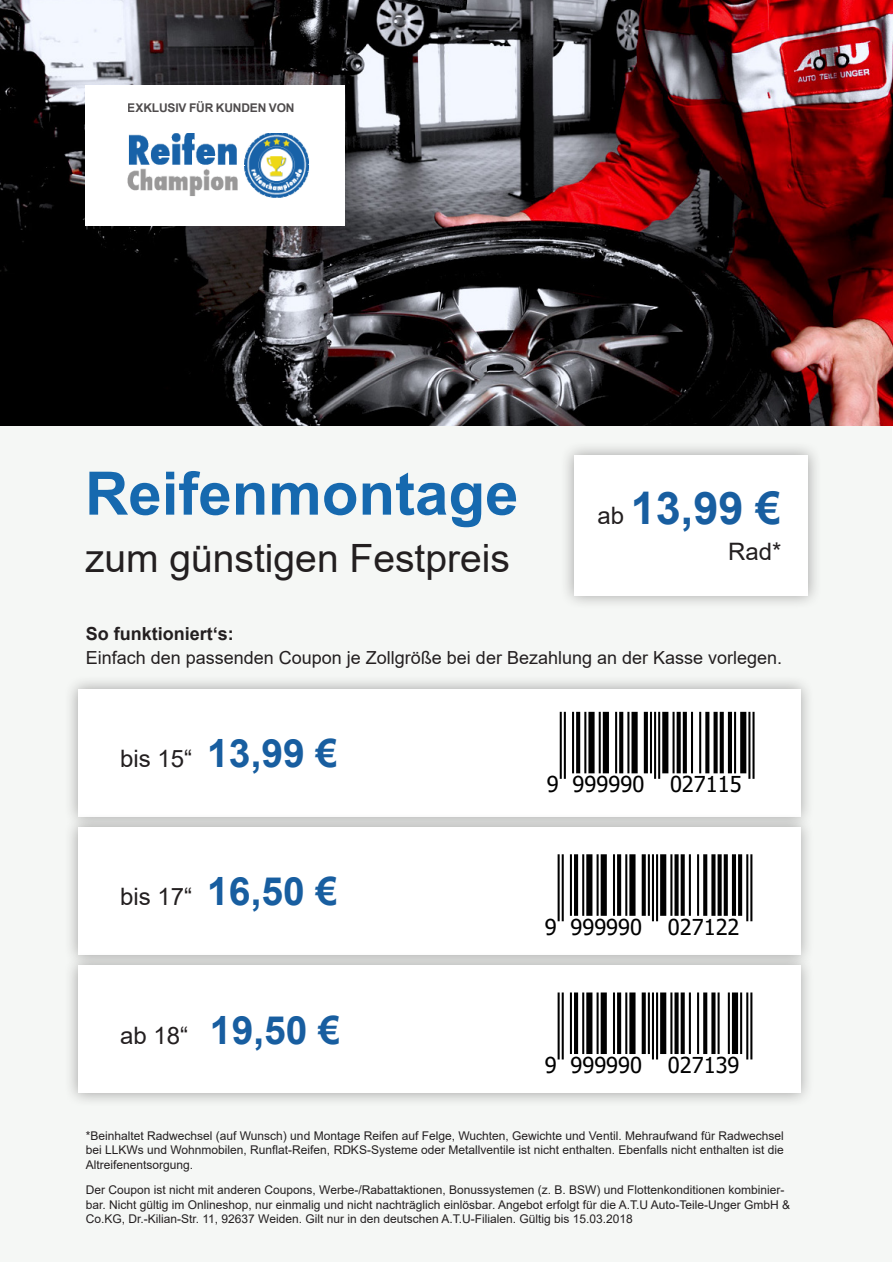
<style>
.page{position:relative;width:893px;height:1263px;background:#fff}
.page>*{position:absolute;margin:0;border:0;box-sizing:border-box;transform-origin:0 0}
.t1{font:700 60px "Arial";color:#1669af}
.t2{font:700 45px "Arial";color:#185ea0}
.t3{font:39px "Arial";color:#231f20}
.t4{font:700 39px "Arial";color:#185ea0}
.t5{font:24px "Arial";color:#231f20}
.t6{font:21.9px "Tahoma";color:#000}
.t7{font:18px "Arial";color:#231f20}
.t8{font:700 18px "Arial";color:#231f20}
.t9{font:12px/14.4px "Arial";color:#231f20;text-align:justify}
.t10{font:700 12px "Arial";letter-spacing:-.015em;color:#231f20}
.s1{font-weight:400;font-size:24px;color:#231f20}
.s2{font-weight:700;font-size:39px;color:#185ea0}
</style>
<div class="page">
<div style="left:1px;top:0;width:891px;height:1261px;background:#f5f7f5"></div>
<img style="left:0;top:0;width:893px;height:425px">
<div style="left:85px;top:85px;width:259px;height:140px;background:#fff"></div>
<img style="left:128px;top:134px;width:181px;height:63px">
<div style="left:560px;top:441px;width:262px;height:169px;background:#231f20;opacity:.4"></div>
<div style="left:574px;top:455px;width:234px;height:140px;background:#fff"></div>
<div style="left:63px;top:675px;width:752px;height:155px;background:#231f20;opacity:.4"></div>
<div style="left:78px;top:689px;width:723px;height:127px;background:#fff"></div>
<hr style="left:572px;top:712px;width:2px;height:61px;background:#000">
<hr style="left:564px;top:712px;width:2px;height:67px;background:#000">
<hr style="left:560px;top:712px;width:2px;height:67px;background:#000">
<svg style="left:576px;top:712px;width:4px;height:61px"></svg>
<hr style="left:584px;top:712px;width:2px;height:61px;background:#000">
<div style="left:588px;top:712px;width:7px;height:61px;background:#000"></div>
<hr style="left:599px;top:712px;width:2px;height:61px;background:#000">
<div style="left:603px;top:712px;width:6px;height:61px;background:#000"></div>
<hr style="left:615px;top:712px;width:2px;height:61px;background:#000">
<svg style="left:619px;top:712px;width:4px;height:61px"></svg>
<hr style="left:627px;top:712px;width:2px;height:61px;background:#000">
<div style="left:631px;top:712px;width:7px;height:61px;background:#000"></div>
<svg style="left:644px;top:712px;width:4px;height:61px"></svg>
<hr style="left:658px;top:712px;width:2px;height:67px;background:#000">
<hr style="left:654px;top:712px;width:2px;height:67px;background:#000">
<hr style="left:650px;top:712px;width:2px;height:61px;background:#000">
<div style="left:662px;top:712px;width:6px;height:61px;background:#000"></div>
<hr style="left:672px;top:712px;width:3px;height:61px;background:#000">
<svg style="left:683px;top:712px;width:4px;height:61px"></svg>
<svg style="left:677px;top:712px;width:4px;height:61px"></svg>
<hr style="left:699px;top:712px;width:2px;height:61px;background:#000">
<hr style="left:691px;top:712px;width:2px;height:61px;background:#000">
<hr style="left:728px;top:712px;width:4px;height:61px;background:#000">
<svg style="left:720px;top:712px;width:4px;height:61px"></svg>
<div style="left:713px;top:712px;width:5px;height:61px;background:#000"></div>
<svg style="left:705px;top:712px;width:4px;height:61px"></svg>
<hr style="left:734px;top:712px;width:2px;height:61px;background:#000">
<div style="left:740px;top:712px;width:6px;height:61px;background:#000"></div>
<hr style="left:752px;top:712px;width:2px;height:67px;background:#000">
<hr style="left:748px;top:712px;width:2px;height:67px;background:#000">
<div style="left:63px;top:813px;width:752px;height:156px;background:#231f20;opacity:.4"></div>
<div style="left:78px;top:827px;width:723px;height:128px;background:#fff"></div>
<hr style="left:570px;top:854px;width:2px;height:62px;background:#000">
<hr style="left:562px;top:854px;width:2px;height:67px;background:#000">
<hr style="left:558px;top:854px;width:2px;height:67px;background:#000">
<hr style="left:574px;top:854px;width:4px;height:62px;background:#000">
<hr style="left:582px;top:854px;width:2px;height:62px;background:#000">
<div style="left:586px;top:854px;width:6px;height:62px;background:#000"></div>
<hr style="left:597px;top:854px;width:2px;height:62px;background:#000">
<div style="left:601px;top:854px;width:6px;height:62px;background:#000"></div>
<hr style="left:613px;top:854px;width:2px;height:62px;background:#000">
<svg style="left:617px;top:854px;width:4px;height:62px"></svg>
<hr style="left:625px;top:854px;width:2px;height:62px;background:#000">
<div style="left:629px;top:854px;width:6px;height:62px;background:#000"></div>
<svg style="left:642px;top:854px;width:4px;height:62px"></svg>
<hr style="left:656px;top:854px;width:2px;height:67px;background:#000">
<hr style="left:652px;top:854px;width:2px;height:67px;background:#000">
<hr style="left:648px;top:854px;width:2px;height:62px;background:#000">
<div style="left:660px;top:854px;width:6px;height:62px;background:#000"></div>
<hr style="left:670px;top:854px;width:2px;height:62px;background:#000">
<svg style="left:681px;top:854px;width:4px;height:62px"></svg>
<div style="left:674px;top:854px;width:5px;height:62px;background:#000"></div>
<hr style="left:697px;top:854px;width:2px;height:62px;background:#000">
<hr style="left:689px;top:854px;width:2px;height:62px;background:#000">
<svg style="left:738px;top:854px;width:4px;height:62px"></svg>
<hr style="left:732px;top:854px;width:4px;height:62px;background:#000">
<svg style="left:724px;top:854px;width:4px;height:62px"></svg>
<svg style="left:718px;top:854px;width:4px;height:62px"></svg>
<svg style="left:711px;top:854px;width:4px;height:62px"></svg>
<svg style="left:703px;top:854px;width:4px;height:62px"></svg>
<hr style="left:750px;top:854px;width:2px;height:67px;background:#000">
<hr style="left:746px;top:854px;width:2px;height:67px;background:#000">
<div style="left:63px;top:951px;width:752px;height:156px;background:#231f20;opacity:.4"></div>
<div style="left:78px;top:966px;width:723px;height:127px;background:#fff"></div>
<svg style="left:557px;top:992px;width:195px;height:68px"></svg>
<hr style="left:570px;top:992px;width:2px;height:62px;background:#000">
<hr style="left:562px;top:992px;width:2px;height:67px;background:#000">
<hr style="left:558px;top:992px;width:2px;height:67px;background:#000">
<hr style="left:574px;top:992px;width:4px;height:62px;background:#000">
<hr style="left:582px;top:992px;width:2px;height:62px;background:#000">
<div style="left:586px;top:992px;width:6px;height:62px;background:#000"></div>
<hr style="left:597px;top:992px;width:2px;height:62px;background:#000">
<div style="left:601px;top:992px;width:6px;height:62px;background:#000"></div>
<hr style="left:613px;top:992px;width:2px;height:62px;background:#000">
<svg style="left:617px;top:992px;width:4px;height:62px"></svg>
<hr style="left:625px;top:992px;width:2px;height:62px;background:#000">
<div style="left:629px;top:992px;width:6px;height:62px;background:#000"></div>
<svg style="left:642px;top:992px;width:4px;height:62px"></svg>
<hr style="left:656px;top:992px;width:2px;height:67px;background:#000">
<hr style="left:652px;top:992px;width:2px;height:67px;background:#000">
<hr style="left:648px;top:992px;width:2px;height:62px;background:#000">
<div style="left:660px;top:992px;width:6px;height:62px;background:#000"></div>
<hr style="left:670px;top:992px;width:2px;height:62px;background:#000">
<svg style="left:681px;top:992px;width:4px;height:62px"></svg>
<div style="left:674px;top:992px;width:5px;height:62px;background:#000"></div>
<hr style="left:697px;top:992px;width:2px;height:62px;background:#000">
<hr style="left:689px;top:992px;width:2px;height:62px;background:#000">
<svg style="left:711px;top:992px;width:4px;height:62px"></svg>
<svg style="left:703px;top:992px;width:4px;height:62px"></svg>
<hr style="left:728px;top:992px;width:2px;height:62px;background:#000">
<hr style="left:718px;top:992px;width:2px;height:62px;background:#000">
<div style="left:732px;top:992px;width:6px;height:62px;background:#000"></div>
<hr style="left:750px;top:992px;width:2px;height:67px;background:#000">
<hr style="left:746px;top:992px;width:2px;height:67px;background:#000">
<hr style="left:740px;top:992px;width:2px;height:62px;background:#000">
<p class="t10" style="left:128px;top:100px;width:168px">EXKLUSIV FÜR KUNDEN VON</p>
<p class="t1" style="left:85px;top:451px;width:435px">Reifenmontage</p>
<p class="t3" style="left:85px;top:531px;width:426px">zum günstigen Festpreis</p>
<p class="t2" style="left:597px;top:476px;width:185px"><span class="s1">ab</span> 13,99 €</p>
<p class="t5" style="left:728px;top:535px;width:55px">Rad*</p>
<p class="t8" style="left:86px;top:621px;width:150px">So funktioniert‘s:</p>
<p class="t7" style="left:86px;top:645px;width:698px">Einfach den passenden Coupon je Zollgröße bei der Bezahlung an der Kasse vorlegen.</p>
<p class="t5" style="left:120px;top:742px;width:219px">bis 15“ <span class="s2">13,99 €</span></p>
<p class="t5" style="left:120px;top:880px;width:219px">bis 17“ <span class="s2">16,50 €</span></p>
<p class="t4" style="left:120px;top:1002px;width:221px"><span class="s1">ab 18“</span> 19,50 €</p>
<p class="t6" style="left:547px;top:770px;width:196px">9 999990 027115</p>
<p class="t6" style="left:545px;top:912px;width:196px">9 999990 027122</p>
<p class="t6" style="left:545px;top:1050px;width:196px">9 999990 027139</p>
<p class="t9" style="left:86px;top:1128px;width:700px">*Beinhaltet Radwechsel (auf Wunsch) und Montage Reifen auf Felge, Wuchten, Gewichte und Ventil. Mehraufwand für Radwechsel bei LLKWs und Wohnmobilen, Runflat-Reifen, RDKS-Systeme oder Metallventile ist nicht enthalten. Ebenfalls nicht enthalten ist die Altreifenentsorgung.</p>
<p class="t9" style="left:86px;top:1182px;width:706px;text-align:left">Der Coupon ist nicht mit anderen Coupons, Werbe-/Rabattaktionen, Bonussystemen (z. B. BSW) und Flottenkonditionen kombinier&shy;bar. Nicht gültig im Onlineshop, nur einmalig und nicht nachträglich einlösbar. Angebot erfolgt für die A.T.U Auto-Teile-Unger GmbH &amp;<br>Co.KG, Dr.-Kilian-Str. 11, 92637 Weiden. Gilt nur in den deutschen A.T.U-Filialen. Gültig bis 15.03.2018</p>
</div>
